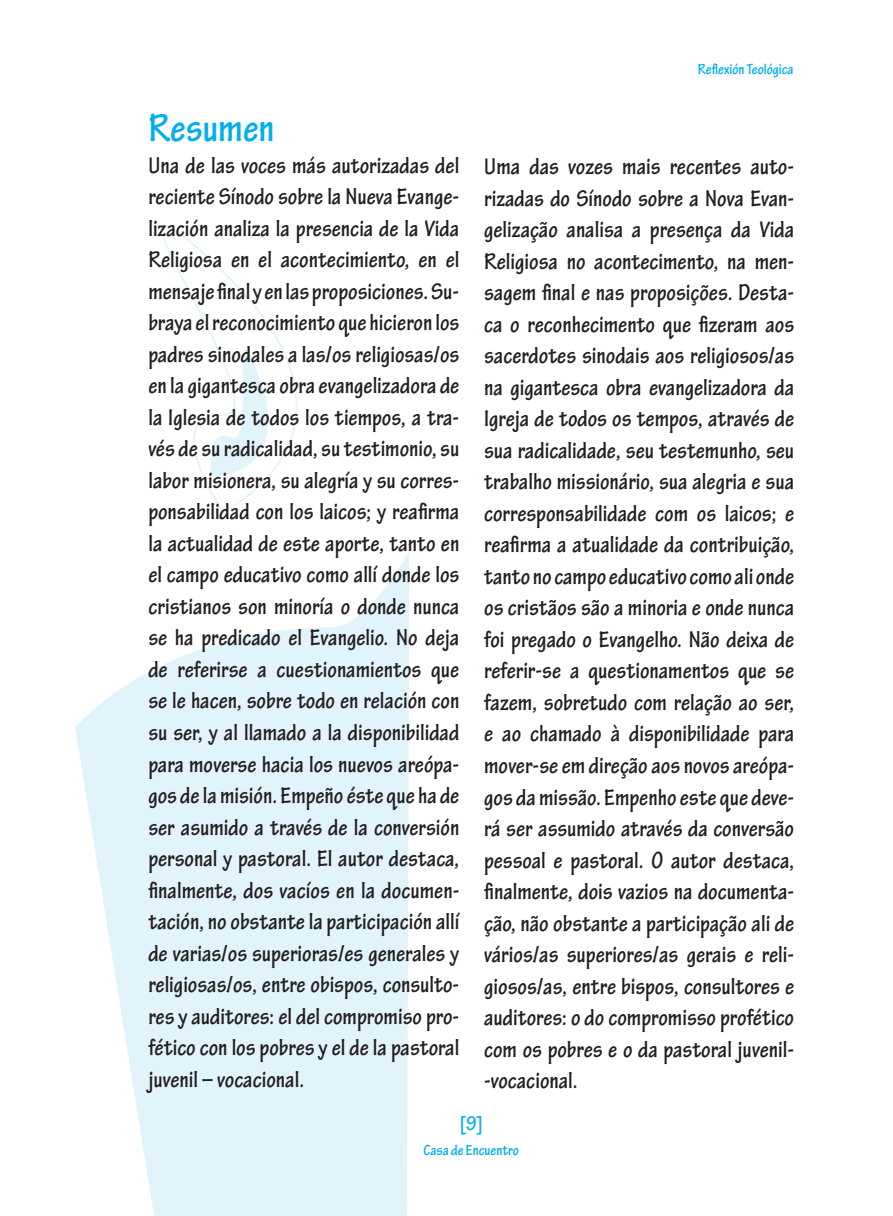
<style>
.page{position:relative;width:893px;height:1216px;background:#fff}
.page>*{position:absolute;margin:0;border:0;box-sizing:border-box;transform-origin:0 0}
.t1{font:700 condensed 42px "Tekton Pro";color:#00aeef}
.t2{font:700 condensed 24.5px/31.5px "Tekton Pro";color:#231f20;text-align:justify}
.t3{font:700 condensed 21px "Tekton Pro";color:#00aeef}
.t4{font:700 condensed 15.75px "Tekton Pro";color:#00aeef}
</style>
<div class="page">
<svg style="left:75px;top:552px;width:334px;height:663px;fill:#e1f4fc"></svg>
<svg style="left:161px;top:224px;width:137px;height:289px"></svg>
<svg style="left:205px;top:282px;width:89px;height:195px"></svg>
<p class="t4" style="left:698px;top:60px;width:97px">Reflexión Teológica</p>
<h1 class="t1" style="left:148px;top:103px;width:128px">Resumen</h1>
<p class="t2" style="left:148px;top:150px;width:313px">Una de las voces más autorizadas del reciente Sínodo sobre la Nueva Evange&shy;lización analiza la presencia de la Vida Religiosa en el acontecimiento, en el mensaje final y en las proposiciones. Su&shy;braya el reconocimiento que hicieron los padres sinodales a las/os religiosas/os en la gigantesca obra evangelizadora de la Iglesia de todos los tiempos, a tra&shy;vés de su radicalidad, su testimonio, su labor misionera, su alegría y su corres&shy;ponsabilidad con los laicos; y reafirma la actualidad de este aporte, tanto en el campo educativo como allí donde los cristianos son minoría o donde nunca se ha predicado el Evangelio. No deja de referirse a cuestionamientos que se le hacen, sobre todo en relación con su ser, y al llamado a la disponibilidad para moverse hacia los nuevos areópa&shy;gos de la misión. Empeño éste que ha de ser asumido a través de la conversión personal y pastoral. El autor destaca, finalmente, dos vacíos en la documen&shy;tación, no obstante la participación allí de varias/os superioras/es generales y religiosas/os, entre obispos, consulto&shy;res y auditores: el del compromiso pro&shy;fético con los pobres y el de la pastoral juvenil – vocacional.</p>
<p class="t2" style="left:484px;top:151px;width:312px">Uma das vozes mais recentes auto&shy;rizadas do Sínodo sobre a Nova Evan&shy;gelização analisa a presença da Vida Religiosa no acontecimento, na men&shy;sagem final e nas proposições. Desta&shy;ca o reconhecimento que fizeram aos sacerdotes sinodais aos religiosos/as na gigantesca obra evangelizadora da Igreja de todos os tempos, através de sua radicalidade, seu testemunho, seu trabalho missionário, sua alegria e sua corresponsabilidade com os laicos; e reafirma a atualidade da contribuição, tanto no campo educativo como ali onde os cristãos são a minoria e onde nunca foi pregado o Evangelho. Não deixa de referir-se a questionamentos que se fazem, sobretudo com relação ao ser, e ao chamado à disponibilidade para mover-se em direção aos novos areópa&shy;gos da missão. Empenho este que deve&shy;rá ser assumido através da conversão pessoal e pastoral. O autor destaca, finalmente, dois vazios na documenta&shy;ção, não obstante a participação ali de vários/as superiores/as gerais e reli&shy;giosos/as, entre bispos, consultores e auditores: o do compromisso profético com os pobres e o da pastoral juvenil--vocacional.</p>
<p class="t3" style="left:460px;top:1111px;width:24px">[9]</p>
<p class="t4" style="left:423px;top:1140px;width:97px">Casa de Encuentro</p>
</div>
